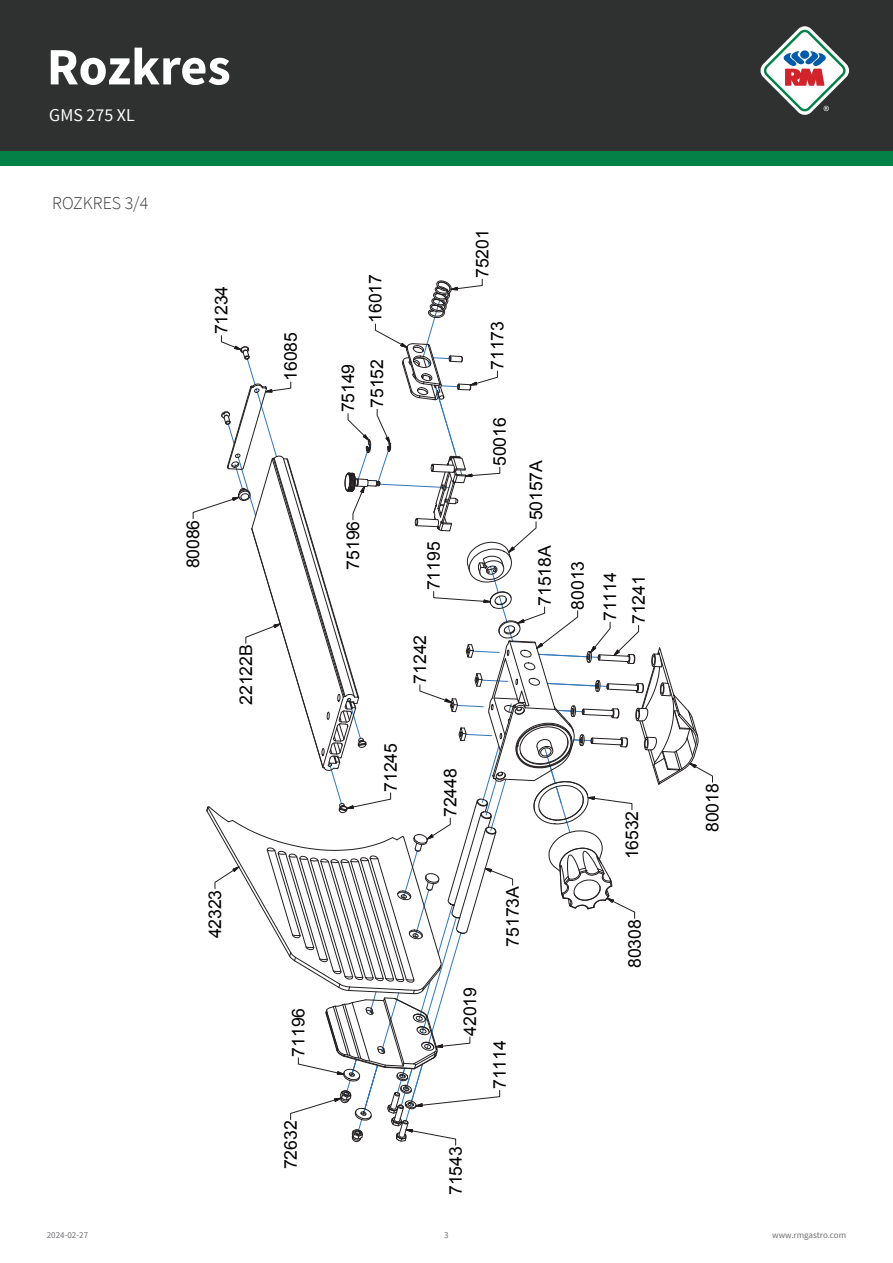
<style>
.page{position:relative;width:893px;height:1263px;background:#fff}
.page>*{position:absolute;margin:0;border:0;box-sizing:border-box;transform-origin:0 0}
.t1{font:700 52.5px "Source Sans Pro";letter-spacing:-.005em;color:#fff}
.t2{font:300 18px "Source Sans Pro";color:#3e3e3f}
.t3{font:18px "Source Sans Pro";color:#fff}
.t4{font:17.55px/29px "Arial";letter-spacing:-.01em;color:#000001}
.t5{font:9px "Source Sans Pro";color:#6f7073}
</style>
<div class="page">
<div style="left:0;top:0;width:893px;height:166px;background:#048146"></div>
<div style="left:0;top:0;width:893px;height:151px;background:#2f3131"></div>
<svg style="left:760px;top:26px;width:89px;height:89px"></svg>
<svg style="left:193px;top:279px;width:520px;height:867px"></svg>
<h1 class="t1" style="left:47px;top:33px;width:185px">Rozkres</h1>
<p class="t3" style="left:49px;top:104px;width:87px">GMS 275 XL</p>
<p class="t2" style="left:52px;top:193px;width:98px">ROZKRES 3/4</p>
<p class="t4" style="left:207px;top:334px;width:50px;rotate:-90deg">71234</p>
<p class="t4" style="left:276px;top:381px;width:50px;rotate:-90deg">16085</p>
<p class="t4" style="left:179px;top:568px;width:50px;rotate:-90deg">80086</p>
<p class="t4" style="left:232px;top:705px;width:62px;rotate:-90deg">22122B</p>
<p class="t5" style="left:47px;top:1229px;width:43px">2024-02-27</p>
<p class="t4" style="left:201px;top:938px;width:50px;rotate:-90deg">42323</p>
<p class="t4" style="left:284px;top:1056px;width:50px;rotate:-90deg">71196</p>
<p class="t4" style="left:276px;top:1169px;width:50px;rotate:-90deg">72632</p>
<p class="t4" style="left:361px;top:323px;width:50px;rotate:-90deg">16017</p>
<p class="t4" style="left:334px;top:412px;width:55px;rotate:-90deg">75149<br>75152</p>
<p class="t4" style="left:339px;top:569px;width:50px;rotate:-90deg">75196</p>
<p class="t4" style="left:419px;top:590px;width:50px;rotate:-90deg">71195</p>
<p class="t4" style="left:406px;top:684px;width:50px;rotate:-90deg">71242</p>
<p class="t4" style="left:468px;top:278px;width:50px;rotate:-90deg">75201</p>
<p class="t4" style="left:483px;top:370px;width:50px;rotate:-90deg">71173</p>
<p class="t4" style="left:485px;top:466px;width:50px;rotate:-90deg">50016</p>
<p class="t4" style="left:522px;top:520px;width:62px;rotate:-90deg">50157A</p>
<p class="t4" style="left:530px;top:606px;width:62px;rotate:-90deg">71518A</p>
<p class="t4" style="left:563px;top:609px;width:50px;rotate:-90deg">80013</p>
<p class="t4" style="left:596px;top:621px;width:50px;rotate:-90deg">71114</p>
<p class="t4" style="left:624px;top:624px;width:50px;rotate:-90deg">71241</p>
<p class="t4" style="left:376px;top:792px;width:50px;rotate:-90deg">71245</p>
<p class="t4" style="left:436px;top:817px;width:50px;rotate:-90deg">72448</p>
<p class="t4" style="left:456px;top:1036px;width:50px;rotate:-90deg">42019</p>
<p class="t4" style="left:498px;top:947px;width:62px;rotate:-90deg">75173A</p>
<p class="t4" style="left:485px;top:1089px;width:50px;rotate:-90deg">71114</p>
<p class="t4" style="left:441px;top:1195px;width:50px;rotate:-90deg">71543</p>
<p class="t4" style="left:618px;top:859px;width:50px;rotate:-90deg">16532</p>
<p class="t4" style="left:620px;top:968px;width:50px;rotate:-90deg">80308</p>
<p class="t4" style="left:698px;top:832px;width:50px;rotate:-90deg">80018</p>
<p class="t5" style="left:444px;top:1229px;width:6px">3</p>
<p class="t5" style="left:772px;top:1229px;width:75px">www.rmgastro.com</p>
</div>
